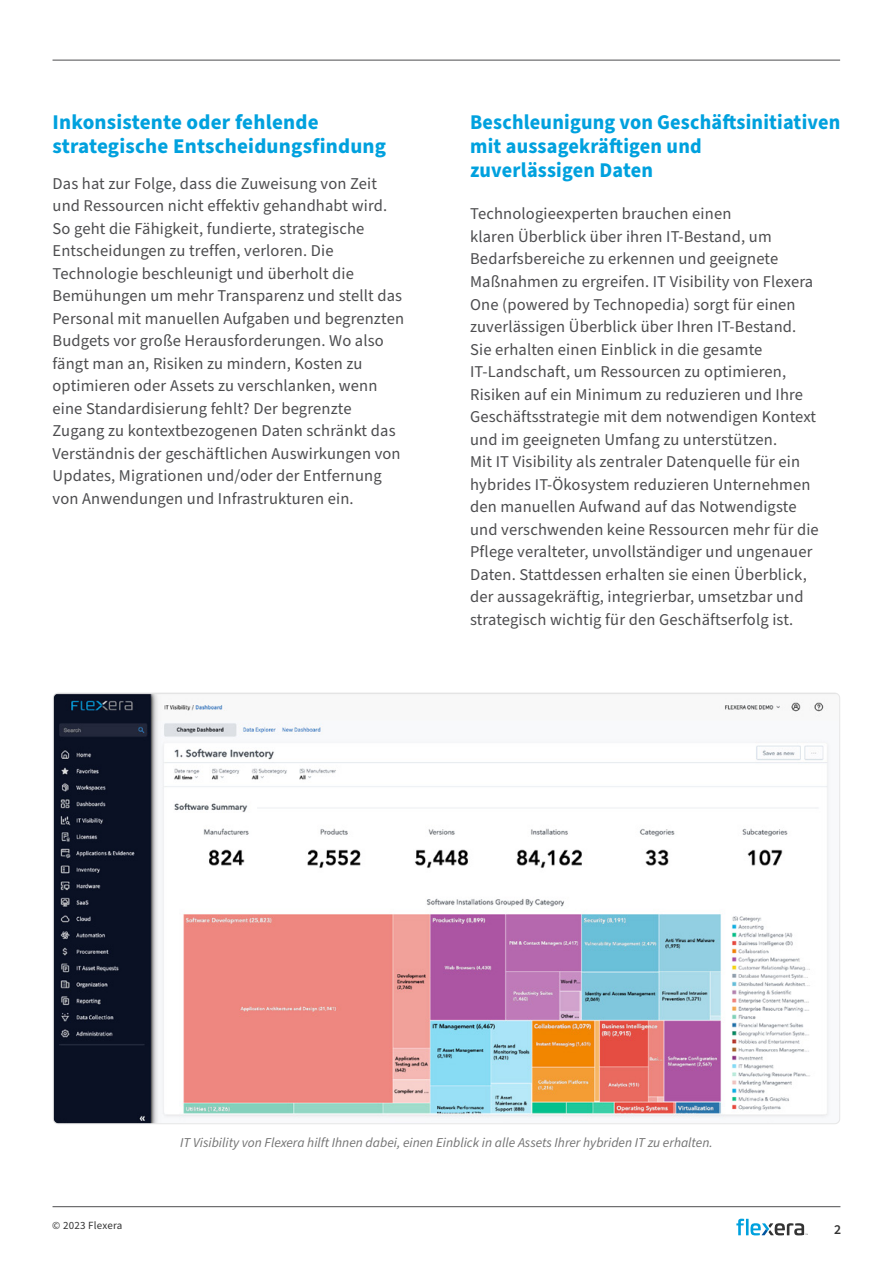
<style>
.page{position:relative;width:893px;height:1263px;background:#fff}
.page>*{position:absolute;margin:0;border:0;box-sizing:border-box;transform-origin:0 0}
.t1{font:700 21px/24px "Source Sans Pro";letter-spacing:.01em;color:#00a1de;scale:.96 1}
.t2{font:700 21px/24px "Source Sans Pro";letter-spacing:.01em;color:#00a1de}
.t3{font:16.5px/22.5px "Source Sans Pro";letter-spacing:.01em;color:#4d4d4f}
.t4{font:600 13.8px "Source Sans Pro";color:#333}
.t5{font:italic 13.5px "Source Sans Pro";color:#737373}
.t6{font:10.95px "Source Sans Pro";letter-spacing:.02em;color:#333}
</style>
<div class="page">
<svg style="left:736px;top:1219px;width:8px;height:16px"></svg>
<hr style="left:746px;top:1219px;width:3px;height:16px;background:#00a1de">
<svg style="left:750px;top:1223px;width:58px;height:12px"></svg>
<hr style="left:53px;top:60px;width:787px;height:1px;background:#4d4d4f">
<hr style="left:53px;top:1206px;width:787px;height:1px;background:#4d4d4f">
<img style="left:53px;top:693px;width:787px;height:431px">
<p class="t2" style="left:53px;top:110px;width:335px">Inkonsistente oder fehlende strategische Entscheidungsfindung</p>
<p class="t3" style="left:53px;top:173px;width:353px">Das hat zur Folge, dass die Zuweisung von Zeit und Ressourcen nicht effektiv gehandhabt wird.<br>So geht die Fähigkeit, fundierte, strategische Entscheidungen zu treffen, verloren. Die Technologie beschleunigt und überholt die Bemühungen um mehr Transparenz und stellt das Personal mit manuellen Aufgaben und begrenzten Budgets vor große Herausforderungen. Wo also fängt man an, Risiken zu mindern, Kosten zu optimieren oder Assets zu verschlanken, wenn eine Standardisierung fehlt? Der begrenzte Zugang zu kontextbezogenen Daten schränkt das Verständnis der geschäftlichen Auswirkungen von Updates, Migrationen und/oder der Entfernung von Anwendungen und Infrastrukturen ein.</p>
<p class="t1" style="left:470px;top:110px;width:387px">Beschleunigung von Geschäftsinitiativen mit aussagekräftigen und<br>zuverlässigen Daten</p>
<p class="t3" style="left:470px;top:203px;width:350px">Technologieexperten brauchen einen<br>klaren Überblick über ihren IT-Bestand, um Bedarfsbereiche zu erkennen und geeignete Maßnahmen zu ergreifen. IT Visibility von Flexera One (powered by Technopedia) sorgt für einen zuverlässigen Überblick über Ihren IT-Bestand.<br>Sie erhalten einen Einblick in die gesamte IT-Landschaft, um Ressourcen zu optimieren, Risiken auf ein Minimum zu reduzieren und Ihre Geschäftsstrategie mit dem notwendigen Kontext und im geeigneten Umfang zu unterstützen.<br>Mit IT Visibility als zentraler Datenquelle für ein hybrides IT-Ökosystem reduzieren Unternehmen den manuellen Aufwand auf das Notwendigste und verschwenden keine Ressourcen mehr für die Pflege veralteter, unvollständiger und ungenauer Daten. Stattdessen erhalten sie einen Überblick, der aussagekräftig, integrierbar, umsetzbar und strategisch wichtig für den Geschäftserfolg ist.</p>
<p class="t5" style="left:180px;top:1133px;width:534px">IT Visibility von Flexera hilft Ihnen dabei, einen Einblick in alle Assets Ihrer hybriden IT zu erhalten.</p>
<p class="t6" style="left:52px;top:1218px;width:72px">© 2023 Flexera</p>
<p class="t4" style="left:834px;top:1220px;width:9px">2</p>
</div>
